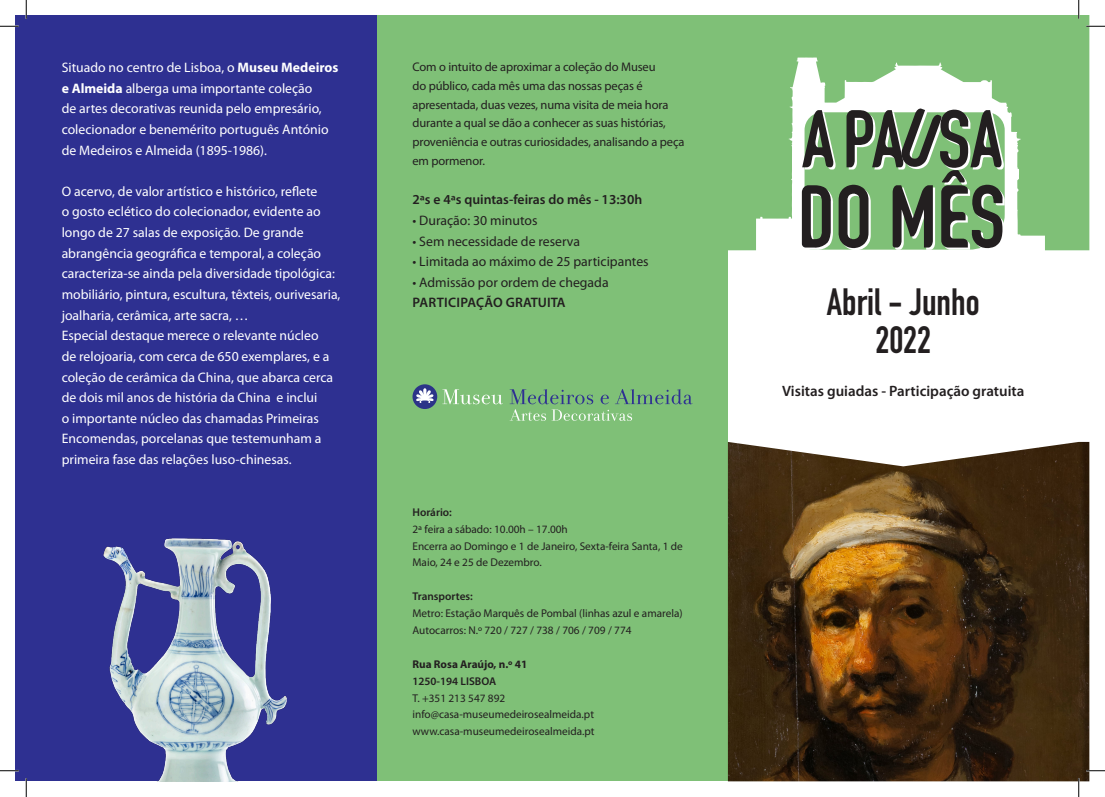
<style>
.page{position:relative;width:1105px;height:797px;background:#fff}
.page>*{position:absolute;margin:0;border:0;box-sizing:border-box;transform-origin:0 0}
.t1{font:700 37.5px "DIN Condensed";color:#231f20}
.t2{font:600 15px "Myriad Pro";color:#231f20}
.t3{font:13.75px/20.6px "Myriad Pro";color:#fff}
.t4{font:13.75px "Myriad Pro";color:#231f20}
.t5{font:600 13.75px "Myriad Pro";color:#231f20}
.t6{font:12.5px/18.8px "Myriad Pro";letter-spacing:-.01em;color:#231f20}
.t7{font:11.25px/16.9px "Myriad Pro";color:#231f20}
.t8{font:600 11.25px "Myriad Pro";color:#231f20}
.t9{font:700 11.25px "Myriad Pro";color:#231f20}
.s1{font-weight:700}
</style>
<div class="page">
<div style="left:16px;top:16px;width:361px;height:765px;background:#2e3091"></div>
<div style="left:377px;top:16px;width:351px;height:765px;background:#7fc077"></div>
<img style="left:728px;top:442px;width:361px;height:339px">
<img style="left:103px;top:538px;width:184px;height:243px">
<svg style="left:442px;top:389px;width:61px;height:15px"></svg>
<svg style="left:510px;top:389px;width:182px;height:32px"></svg>
<div style="left:412px;top:384px;width:25px;height:25px;background:#2c3488;border-radius:50%"></div>
<svg style="left:416px;top:388px;width:18px;height:15px"></svg>
<svg style="left:728px;top:16px;width:361px;height:234px;fill:#7fc077"></svg>
<svg style="left:802px;top:108px;width:203px;height:142px;background:#688563"></svg>
<svg style="left:0;top:25px;width:19px;height:2px"></svg>
<svg style="left:1086px;top:25px;width:19px;height:2px"></svg>
<svg style="left:0;top:770px;width:19px;height:1px"></svg>
<svg style="left:1086px;top:770px;width:19px;height:1px"></svg>
<svg style="left:25px;top:0;width:2px;height:19px"></svg>
<svg style="left:25px;top:778px;width:2px;height:19px"></svg>
<svg style="left:1078px;top:0;width:1px;height:19px"></svg>
<svg style="left:1078px;top:778px;width:1px;height:19px"></svg>
<p class="t3" style="left:62px;top:57px;width:278px">Situado no centro de Lisboa, o <span class="s1">Museu Medeiros e Almeida</span> alberga uma importante coleção<br>de artes decorativas reunida pelo empresário, colecionador e benemérito português António de Medeiros e Almeida (1895-1986).</p>
<p class="t3" style="left:62px;top:181px;width:280px">O acervo, de valor artístico e histórico, reflete<br>o gosto eclético do colecionador, evidente ao longo de 27 salas de exposição. De grande abrangência geográfica e temporal, a coleção caracteriza-se ainda pela diversidade tipológica: mobiliário, pintura, escultura, têxteis, ourivesaria, joalharia, cerâmica, arte sacra, …</p>
<p class="t3" style="left:62px;top:325px;width:273px">Especial destaque merece o relevante núcleo de relojoaria, com cerca de 650 exemplares, e a coleção de cerâmica da China, que abarca cerca de dois mil anos de história da China e inclui<br>o importante núcleo das chamadas Primeiras Encomendas, porcelanas que testemunham a primeira fase das relações luso-chinesas.</p>
<p class="t6" style="left:412px;top:57px;width:273px">Com o intuito de aproximar a coleção do Museu<br>do público, cada mês uma das nossas peças é apresentada, duas vezes, numa visita de meia hora durante a qual se dão a conhecer as suas histórias, proveniência e outras curiosidades, analisando a peça em pormenor.</p>
<p class="t5" style="left:412px;top:192px;width:231px">2ªs e 4ªs quintas-feiras do mês - 13:30h</p>
<p class="t4" style="left:412px;top:212px;width:127px">• Duração: 30 minutos</p>
<p class="t4" style="left:412px;top:232px;width:169px">• Sem necessidade de reserva</p>
<p class="t4" style="left:412px;top:253px;width:238px">• Limitada ao máximo de 25 participantes</p>
<p class="t4" style="left:412px;top:274px;width:198px">• Admissão por ordem de chegada</p>
<p class="t5" style="left:412px;top:295px;width:155px">PARTICIPAÇÃO GRATUITA</p>
<p class="t8" style="left:412px;top:506px;width:41px">Horário:</p>
<p class="t7" style="left:412px;top:520px;width:157px">2ª feira a sábado: 10.00h – 17.00h</p>
<p class="t7" style="left:412px;top:537px;width:272px">Encerra ao Domingo e 1 de Janeiro, Sexta-feira Santa, 1 de<br>Maio, 24 e 25 de Dezembro.</p>
<p class="t8" style="left:412px;top:590px;width:62px">Transportes:</p>
<p class="t7" style="left:412px;top:604px;width:272px">Metro: Estação Marquês de Pombal (linhas azul e amarela)</p>
<p class="t7" style="left:412px;top:621px;width:221px">Autocarros: N.º 720 / 727 / 738 / 706 / 709 / 774</p>
<p class="t9" style="left:412px;top:656px;width:116px">Rua Rosa Araújo, n.º 41</p>
<p class="t8" style="left:412px;top:674px;width:85px">1250-194 LISBOA</p>
<p class="t7" style="left:412px;top:689px;width:94px">T. +351 213 547 892</p>
<p class="t7" style="left:412px;top:706px;width:183px">info@casa-museumedeirosealmeida.pt</p>
<p class="t7" style="left:412px;top:723px;width:184px">www.casa-museumedeirosealmeida.pt</p>
<p class="t1" style="left:827px;top:277px;width:154px">Abril - Junho</p>
<p class="t1" style="left:875px;top:314px;width:57px">2022</p>
<p class="t2" style="left:782px;top:382px;width:244px">Visitas guiadas - Participação gratuita</p>
</div>
